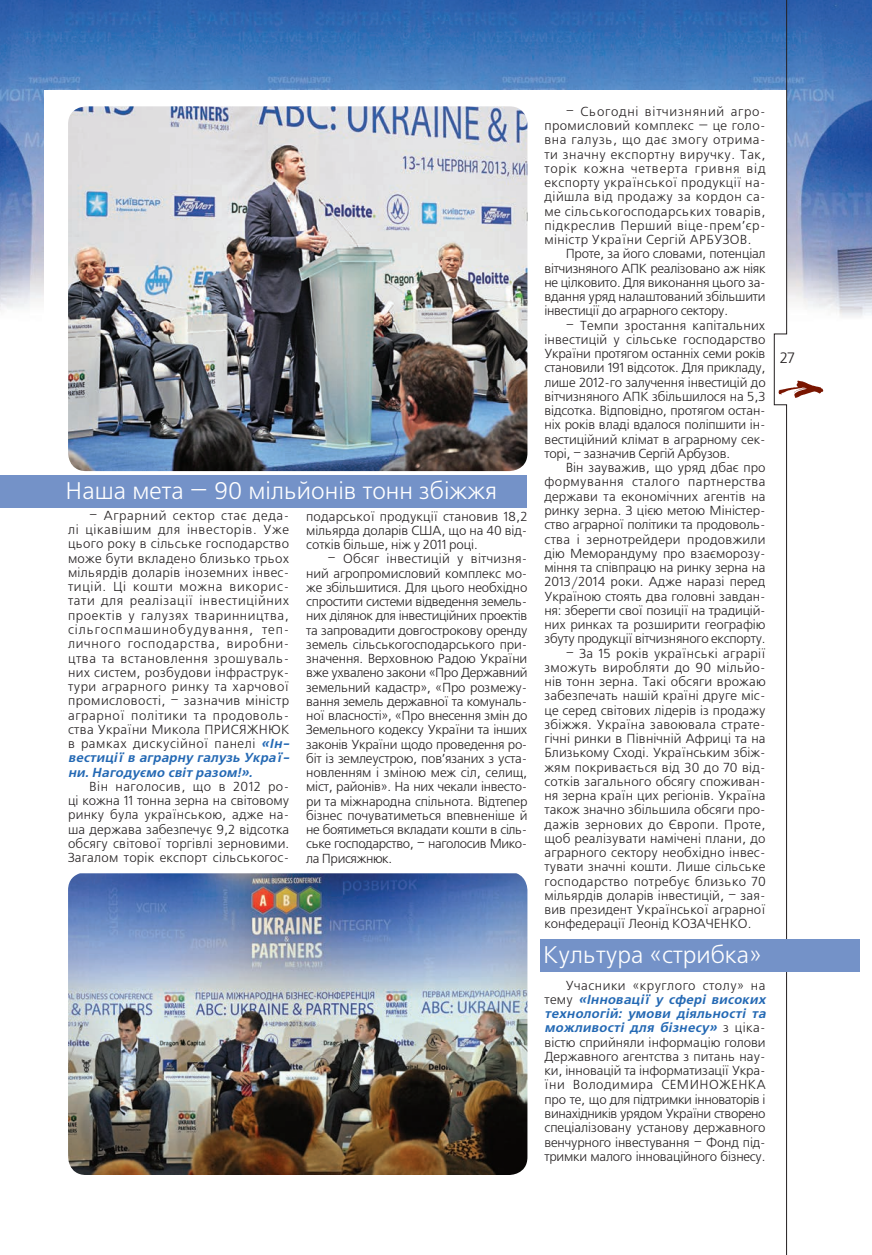
<style>
.page{position:relative;width:872px;height:1255px;background:#fff}
.page>*{position:absolute;margin:0;border:0;box-sizing:border-box;transform-origin:0 0}
.t1{font:24px "Free Set C";color:#fff}
.foto{font:15px "Free Set C";color:#231f20}
.text_freeset{font:13.05px/14.2px "Free Set C";letter-spacing:.015em;color:#231f20;text-align:justify}
.text_freeset-2{font:13.05px/14.2px "Free Set C";letter-spacing:.045em;color:#231f20}
.text_freeset-3{font:13.05px/14.2px "Free Set C";letter-spacing:-.01em;color:#231f20}
.s1{font-weight:700;font-style:italic;color:#2469b4}
</style>
<div class="page">
<img style="left:307px;top:0;width:110px;height:90px">
<img style="left:0;top:0;width:307px;height:311px">
<img style="left:417px;top:0;width:115px;height:90px">
<img style="left:660px;top:0;width:212px;height:317px">
<img style="left:532px;top:0;width:128px;height:90px">
<div style="left:45px;top:90px;width:742px;height:1080px;background:#fff"></div>
<svg style="left:774px;top:0;width:49px;height:1254px"></svg>
<img style="left:68px;top:106px;width:459px;height:365px">
<img style="left:68px;top:873px;width:459px;height:301px">
<div style="left:0;top:475px;width:527px;height:32px;background:#7492c8"></div>
<div style="left:540px;top:939px;width:320px;height:33px;background:#7492c8"></div>
<p class="t1" style="left:66px;top:478px;width:433px">Наша мета — 90 мільйонів тонн збіжжя</p>
<p class="text_freeset-2" style="left:68px;top:509px;width:226px;text-indent:21px">– Аграрний сектор стає деда&shy;лі цікавішим для інвесторів. Уже цього року в сільське господарство може бути вкладено близько трьох мільярдів доларів іноземних інвес&shy;тицій. Ці кошти можна викорис&shy;тати для реалізації інвестиційних проектів у галузях тваринництва, сільгоспмашинобудування, теп&shy;личного господарства, виробни&shy;цтва та встановлення зрошуваль&shy;них систем, розбудови інфраструк&shy;тури аграрного ринку та харчової промисловості, – зазначив міністр аграрної політики та продоволь&shy;ства України Микола ПРИСЯЖНЮК в рамках дискусійної панелі <span class="s1">«Ін&shy;вестиції в аграрну галузь Украї&shy;ни.Нагодуємо світ разом!».</span></p>
<p class="text_freeset" style="left:68px;top:779px;width:223px;text-indent:21px">Він наголосив, що в 2012 ро&shy;ці кожна 11 тонна зерна на світовому ринку була українською, адже на&shy;ша держава забезпечує 9,2 відсотка обсягу світової торгівлі зерновими.<br>Загалом торік експорт сільськогос-</p>
<p class="text_freeset" style="left:306px;top:509px;width:223px">подарської продукції становив 18,2 мільярда доларів США, що на 40 від&shy;сотків більше, ніж у 2011 році.</p>
<p class="text_freeset" style="left:306px;top:552px;width:223px;text-indent:21px">– Обсяг інвестицій у вітчизня&shy;ний агропромисловий комплекс мо&shy;же збільшитися. Для цього необхідно спростити системи відведення земель&shy;них ділянок для інвестиційних проектів та запровадити довгострокову оренду земель сільськогосподарського при&shy;значення. Верховною Радою України вже ухвалено закони «Про Державний земельний кадастр», «Про розмежу&shy;вання земель державної та комуналь&shy;ної власності», «Про внесення змін до Земельного кодексу України та інших законів України щодо проведення ро&shy;біт із землеустрою, пов’язаних з уста&shy;новленням і зміною меж сіл, селищ, міст, районів». На них чекали інвесто&shy;ри та міжнародна спільнота. Відтепер бізнес почуватиметься впевненіше й не боятиметься вкладати кошти в сіль&shy;ське господарство, – наголосив Мико&shy;ла Присяжнюк.</p>
<p class="text_freeset" style="left:544px;top:105px;width:223px;text-indent:21px">– Сьогодні вітчизняний агро&shy;промисловий комплекс — це голо&shy;вна галузь, що дає змогу отрима&shy;ти значну експортну виручку. Так, торік кожна четверта гривня від експорту української продукції на&shy;дійшла від продажу за кордон са&shy;ме сільськогосподарських товарів, підкреслив Перший віце-прем’єр&shy;міністр України Сергій АРБУЗОВ.</p>
<p class="text_freeset" style="left:544px;top:247px;width:223px;text-indent:21px">Проте, за його словами, потенціал вітчизняного АПК реалізовано аж ніяк не цілковито. Для виконання цього за&shy;вдання уряд налаштований збільшити інвестиції до аграрного сектору.</p>
<p class="text_freeset" style="left:544px;top:318px;width:223px;text-indent:21px">– Темпи зростання капітальних інвестицій у сільське господарство України протягом останніх семи років становили 191 відсоток. Для прикладу, лише 2012-го залучення інвестицій до вітчизняного АПК збільшилося на 5,3 відсотка. Відповідно, протягом остан&shy;ніх років владі вдалося поліпшити ін&shy;вестиційний клімат в аграрному сек&shy;торі, – зазначив Сергій Арбузов.</p>
<p class="text_freeset" style="left:544px;top:461px;width:223px;text-indent:21px">Він зауважив, що уряд дбає про формування сталого партнерства держави та економічних агентів на ринку зерна. З цією метою Міністер&shy;ство аграрної політики та продоволь&shy;ства і зернотрейдери продовжили дію Меморандуму про взаєморозу&shy;міння та співпрацю на ринку зерна на 2013/2014 роки. Адже наразі перед Україною стоять два головні завдан&shy;ня: зберегти свої позиції на традицій&shy;них ринках та розширити географію збуту продукції вітчизняного експорту.</p>
<p class="text_freeset" style="left:544px;top:646px;width:223px;text-indent:21px">– За 15 років українські аграрії зможуть виробляти до 90 мільйо&shy;нів тонн зерна. Такі обсяги врожаю забезпечать нашій країні друге міс&shy;це серед світових лідерів із продажу збіжжя. Україна завоювала страте&shy;гічні ринки в Північній Африці та на Близькому Сході. Українським збіж&shy;жям покривається від 30 до 70 від&shy;сотків загального обсягу споживан&shy;ня зерна країн цих регіонів. Україна також значно збільшила обсяги про&shy;дажів зернових до Європи. Проте, щоб реалізувати намічені плани, до аграрного сектору необхідно інвес&shy;тувати значні кошти. Лише сільське господарство потребує близько 70 мільярдів доларів інвестицій, – зая&shy;вив президент Української аграрної конфедерації Леонід КОЗАЧЕНКО.</p>
<p class="t1" style="left:543px;top:942px;width:220px">Культура «стрибка»</p>
<p class="text_freeset-3" style="left:544px;top:978px;width:226px;text-indent:21px">Учасники «круглого столу» на т е м у <span class="s1">«Інновації у сфері високих технологій: умови діяльності та можливості для бізнесу»</span> з ц і к а - вістю сприйняли інформацію голови Державного агентства з питань нау&shy;ки, інновацій та інформатизації Укра&shy;їни Володимира СЕМИНОЖЕНКА про те, що для підтримки інноваторів і винахідників урядом України створено спеціалізовану установу державного венчурного інвестування – Фонд під&shy;тримки малого інноваційного бізнесу.</p>
<p class="foto" style="left:779px;top:349px;width:16px">27</p>
</div>
